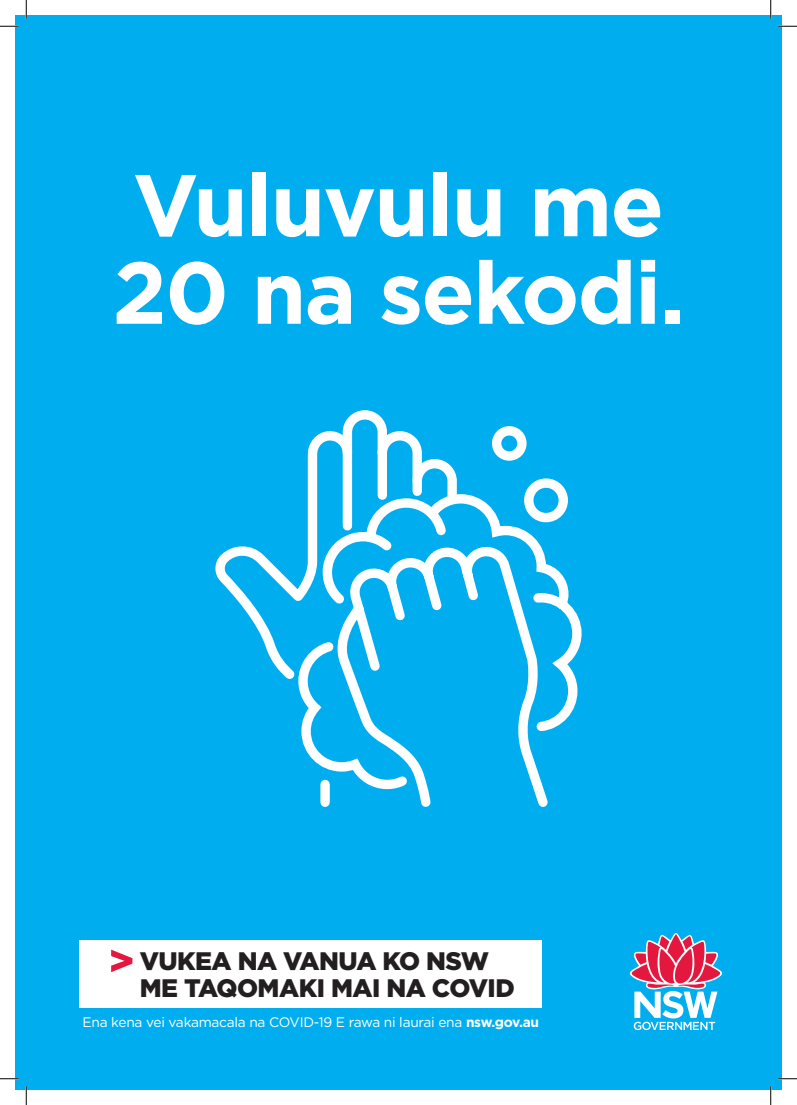
<style>
.page{position:relative;width:797px;height:1105px;background:#fff}
.page>*{position:absolute;margin:0;border:0;box-sizing:border-box;transform-origin:0 0}
.t1{font:700 87.5px/87.5px "Gotham";letter-spacing:-.02em;color:#fff}
.t2{font:900 25.38px/27px "Gotham";letter-spacing:-.02em;color:#231f20}
.t3{font:13.75px "Gotham";letter-spacing:-.02em;color:#fff}
.s1{font-weight:700}
</style>
<div class="page">
<div style="left:16px;top:16px;width:765px;height:1073px;background:#00aeef"></div>
<svg style="left:630px;top:933px;width:92px;height:97px"></svg>
<div style="left:79px;top:940px;width:463px;height:67px;background:#fff"></div>
<svg style="left:111px;top:950px;width:21px;height:22px"></svg>
<svg style="left:298px;top:410px;width:284px;height:397px"></svg>
<svg style="left:215px;top:428px;width:142px;height:259px"></svg>
<svg style="left:408px;top:454px;width:53px;height:54px"></svg>
<svg style="left:0;top:25px;width:19px;height:2px"></svg>
<svg style="left:778px;top:25px;width:19px;height:2px"></svg>
<svg style="left:0;top:1078px;width:19px;height:1px"></svg>
<svg style="left:778px;top:1078px;width:19px;height:1px"></svg>
<svg style="left:25px;top:0;width:2px;height:19px"></svg>
<svg style="left:25px;top:1086px;width:2px;height:19px"></svg>
<svg style="left:770px;top:0;width:1px;height:19px"></svg>
<svg style="left:770px;top:1086px;width:1px;height:19px"></svg>
<h1 class="t1" style="left:112px;top:161px;width:573px">Vuluvulu me<br>20 na sekodi.</h1>
<h2 class="t2" style="left:140px;top:947px;width:376px">VUKEA NA VANUA KO NSW<br>ME TAQOMAKI MAI NA COVID</h2>
<p class="t3" style="left:83px;top:1014px;width:458px">Ena kena vei vakamacala na COVID-19 E rawa ni laurai ena <span class="s1">nsw.gov.au</span></p>
</div>
